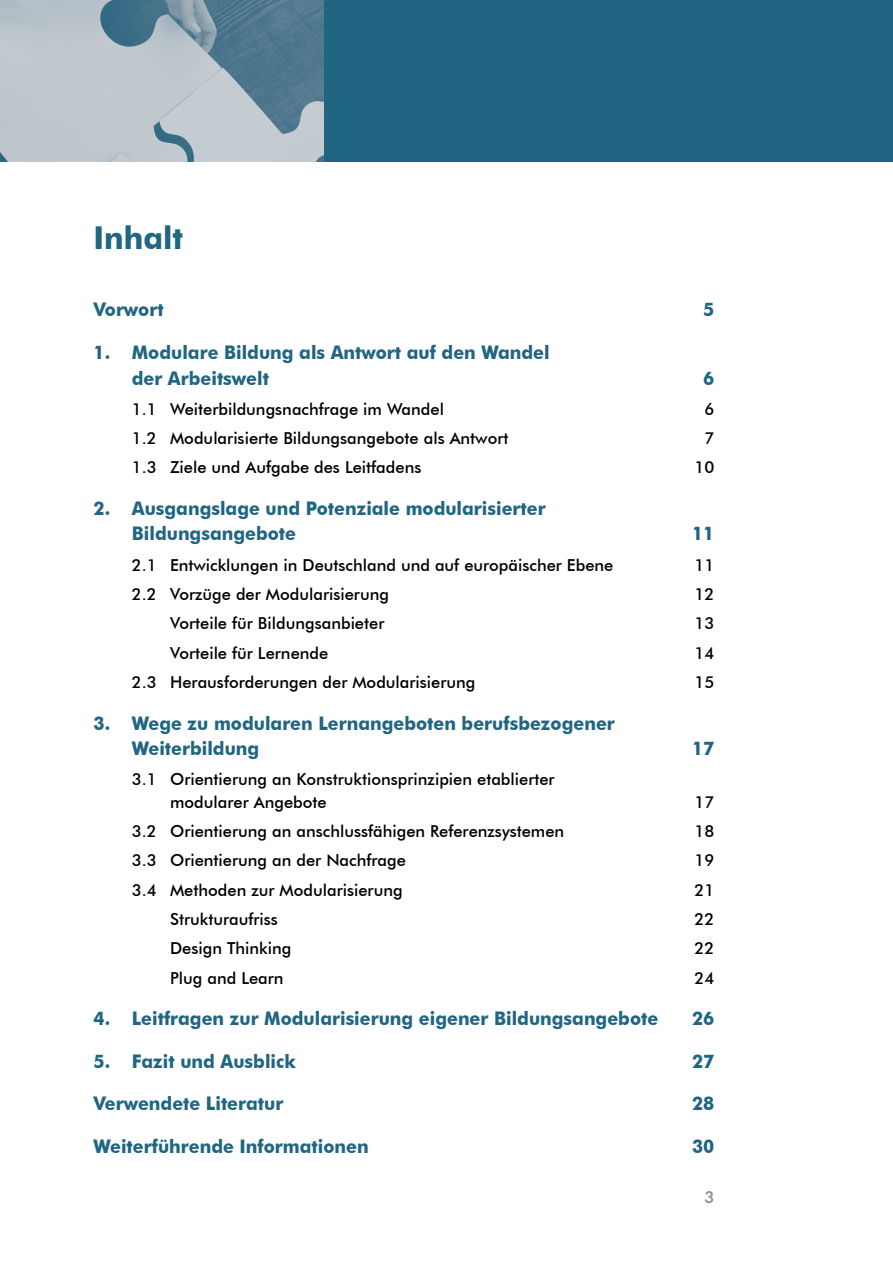
<style>
.page{position:relative;width:893px;height:1263px;background:#fff}
.page>*{position:absolute;margin:0;border:0;box-sizing:border-box;transform-origin:0 0}
.Inhaltsverzeichnis_Ü2{font:700 31.5px "Futura BT";color:#206582;scale:.95 1}
.Inhaltsverzeichnis_Ü1{font:700 18.75px/25.5px "Futura BT";color:#206582;scale:.95 1}
.Inhaltsverzeichnis_Ü2-2{font:500 16.5px/22.5px "Futura BT";color:#000}
.t1{font:500 16.5px "Futura BT";color:#878787}
</style>
<div class="page">
<div style="left:0;top:0;width:893px;height:162px;background:#206582"></div>
<img style="left:0;top:0;width:323px;height:162px">
<p class="Inhaltsverzeichnis_Ü2" style="left:94px;top:219px;width:96px">Inhalt</p>
<p class="Inhaltsverzeichnis_Ü1" style="left:94px;top:297px;width:75px">Vorwort</p>
<p class="Inhaltsverzeichnis_Ü1" style="left:703px;top:297px;width:13px">5</p>
<p class="Inhaltsverzeichnis_Ü1" style="left:132px;top:339px;width:441px;text-indent:-38px">1. Modulare Bildung als Antwort auf den Wandel der Arbeitswelt</p>
<p class="Inhaltsverzeichnis_Ü1" style="left:703px;top:365px;width:13px">6</p>
<p class="Inhaltsverzeichnis_Ü2-2" style="left:132px;top:397px;width:314px">1.1 Weiterbildungsnachfrage im Wandel</p>
<p class="Inhaltsverzeichnis_Ü2-2" style="left:704px;top:397px;width:11px">6</p>
<p class="Inhaltsverzeichnis_Ü2-2" style="left:132px;top:427px;width:378px">1.2 Modularisierte Bildungsangebote als Antwort</p>
<p class="Inhaltsverzeichnis_Ü2-2" style="left:704px;top:427px;width:11px">7</p>
<p class="Inhaltsverzeichnis_Ü2-2" style="left:132px;top:456px;width:291px">1.3 Ziele und Aufgabe des Leitfadens</p>
<p class="Inhaltsverzeichnis_Ü2-2" style="left:694px;top:456px;width:21px">10</p>
<p class="Inhaltsverzeichnis_Ü1" style="left:132px;top:495px;width:437px;text-indent:-38px">2. Ausgangslage und Potenziale modularisierter<br>Bildungsangebote</p>
<p class="Inhaltsverzeichnis_Ü1" style="left:692px;top:521px;width:25px">11</p>
<p class="Inhaltsverzeichnis_Ü2-2" style="left:132px;top:553px;width:483px">2.1 Entwicklungen in Deutschland und auf europäischer Ebene</p>
<p class="Inhaltsverzeichnis_Ü2-2" style="left:694px;top:553px;width:21px">11</p>
<p class="Inhaltsverzeichnis_Ü2-2" style="left:132px;top:583px;width:259px">2.2 Vorzüge der Modularisierung</p>
<p class="Inhaltsverzeichnis_Ü2-2" style="left:694px;top:583px;width:21px">12</p>
<p class="Inhaltsverzeichnis_Ü2-2" style="left:170px;top:612px;width:216px">Vorteile für Bildungsanbieter</p>
<p class="Inhaltsverzeichnis_Ü2-2" style="left:694px;top:612px;width:21px">13</p>
<p class="Inhaltsverzeichnis_Ü2-2" style="left:170px;top:641px;width:160px">Vorteile für Lernende</p>
<p class="Inhaltsverzeichnis_Ü2-2" style="left:694px;top:641px;width:21px">14</p>
<p class="Inhaltsverzeichnis_Ü2-2" style="left:132px;top:671px;width:345px">2.3 Herausforderungen der Modularisierung</p>
<p class="Inhaltsverzeichnis_Ü2-2" style="left:694px;top:671px;width:21px">15</p>
<p class="Inhaltsverzeichnis_Ü1" style="left:132px;top:710px;width:510px;text-indent:-38px">3. Wege zu modularen Lernangeboten berufsbezogener<br>Weiterbildung</p>
<p class="Inhaltsverzeichnis_Ü1" style="left:692px;top:735px;width:25px">17</p>
<p class="Inhaltsverzeichnis_Ü2-2" style="left:170px;top:768px;width:386px;text-indent:-38px">3.1 Orientierung an Konstruktionsprinzipien etablierter modularer Angebote</p>
<p class="Inhaltsverzeichnis_Ü2-2" style="left:694px;top:790px;width:21px">17</p>
<p class="Inhaltsverzeichnis_Ü2-2" style="left:132px;top:820px;width:434px">3.2 Orientierung an anschlussfähigen Referenzsystemen</p>
<p class="Inhaltsverzeichnis_Ü2-2" style="left:694px;top:820px;width:21px">18</p>
<p class="Inhaltsverzeichnis_Ü2-2" style="left:132px;top:849px;width:276px">3.3 Orientierung an der Nachfrage</p>
<p class="Inhaltsverzeichnis_Ü2-2" style="left:694px;top:849px;width:21px">19</p>
<p class="Inhaltsverzeichnis_Ü2-2" style="left:132px;top:878px;width:272px">3.4 Methoden zur Modularisierung</p>
<p class="Inhaltsverzeichnis_Ü2-2" style="left:694px;top:878px;width:21px">21</p>
<p class="Inhaltsverzeichnis_Ü2-2" style="left:170px;top:908px;width:109px">Strukturaufriss</p>
<p class="Inhaltsverzeichnis_Ü2-2" style="left:694px;top:908px;width:21px">22</p>
<p class="Inhaltsverzeichnis_Ü2-2" style="left:170px;top:937px;width:123px">Design Thinking</p>
<p class="Inhaltsverzeichnis_Ü2-2" style="left:694px;top:937px;width:21px">22</p>
<p class="Inhaltsverzeichnis_Ü2-2" style="left:170px;top:966px;width:115px">Plug and Learn</p>
<p class="Inhaltsverzeichnis_Ü2-2" style="left:694px;top:966px;width:21px">24</p>
<p class="Inhaltsverzeichnis_Ü1" style="left:94px;top:1005px;width:596px">4. Leitfragen zur Modularisierung eigener Bildungsangebote</p>
<p class="Inhaltsverzeichnis_Ü1" style="left:692px;top:1005px;width:25px">26</p>
<p class="Inhaltsverzeichnis_Ü1" style="left:94px;top:1048px;width:214px">5. Fazit und Ausblick</p>
<p class="Inhaltsverzeichnis_Ü1" style="left:692px;top:1048px;width:25px">27</p>
<p class="Inhaltsverzeichnis_Ü1" style="left:94px;top:1090px;width:201px">Verwendete Literatur</p>
<p class="Inhaltsverzeichnis_Ü1" style="left:692px;top:1090px;width:25px">28</p>
<p class="Inhaltsverzeichnis_Ü1" style="left:94px;top:1133px;width:291px">Weiterführende Informationen</p>
<p class="Inhaltsverzeichnis_Ü1" style="left:692px;top:1133px;width:25px">30</p>
<p class="t1" style="left:704px;top:1187px;width:11px">3</p>
</div>
